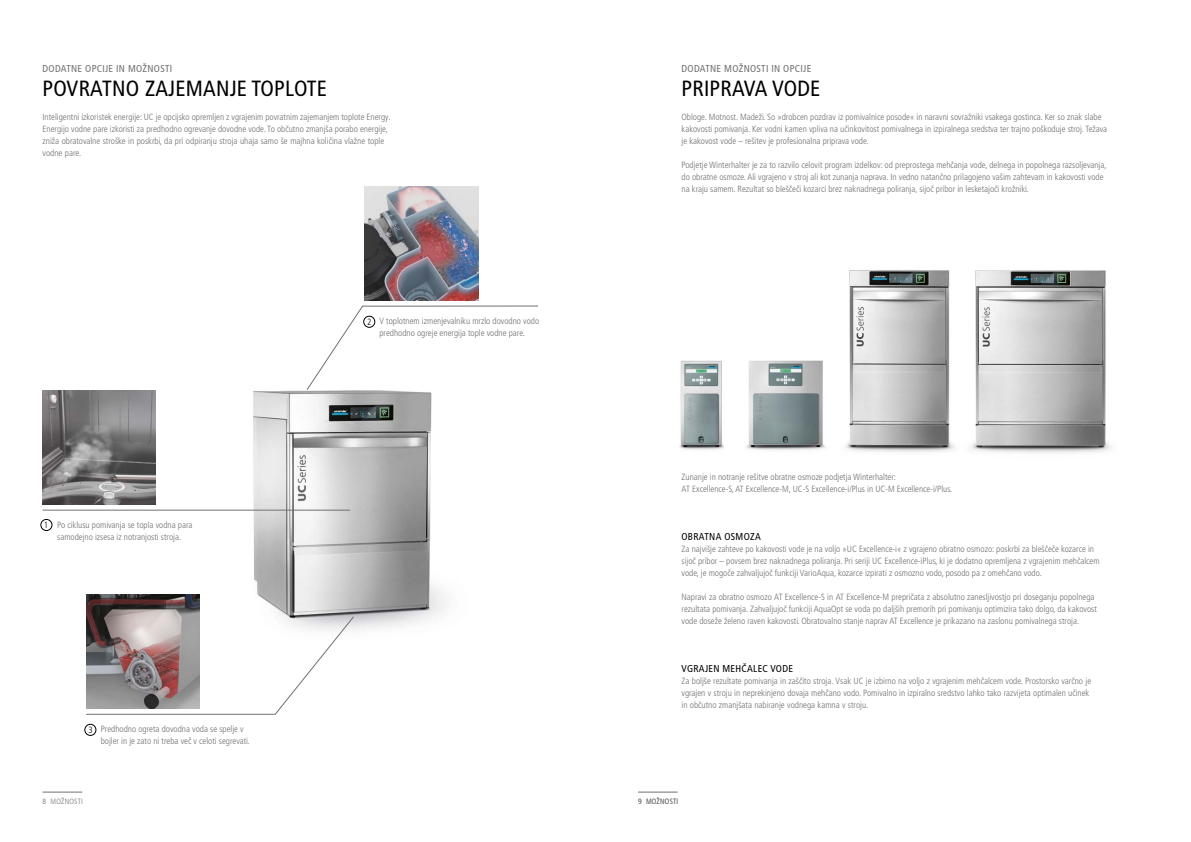
<style>
.page{position:relative;width:1191px;height:842px;background:#fff}
.page>*{position:absolute;margin:0;border:0;box-sizing:border-box;transform-origin:0 0}
.headline_2{font:condensed 22px "Frutiger LT Pro";letter-spacing:.01em;color:#000}
.subhead_2{font:condensed 10px "Frutiger LT Pro";letter-spacing:.03em;color:#6f7070}
.t1{font:condensed 10px "Frutiger LT Pro";letter-spacing:.03em;color:#000}
.t2{font:300 condensed 9px/12px "Frutiger LT Pro";color:#6f7070}
.t3{font:300 condensed 9px "Frutiger LT Pro";color:#000}
.footer_1{font:300 condensed 7.6px "Frutiger LT Pro";letter-spacing:.03em;color:#6f7070}
</style>
<div class="page">
<img style="left:202px;top:389px;width:244px;height:241px">
<img style="left:365px;top:187px;width:113px;height:113px">
<img style="left:43px;top:391px;width:113px;height:113px">
<img style="left:86px;top:595px;width:113px;height:21px">
<img style="left:679px;top:270px;width:433px;height:183px">
<hr style="left:43px;top:510px;width:307px;height:1px;background:#6f7070">
<svg style="left:307px;top:306px;width:231px;height:84px"></svg>
<svg style="left:86px;top:616px;width:268px;height:98px"></svg>
<div style="left:41px;top:519px;width:11px;height:12px;border:1px solid #000;border-radius:50%"></div>
<div style="left:363px;top:316px;width:12px;height:12px;border:1px solid #000;border-radius:50%"></div>
<div style="left:85px;top:724px;width:11px;height:12px;border:1px solid #000;border-radius:50%"></div>
<hr style="left:43px;top:792px;width:39px;height:1px;background:#6f7070">
<hr style="left:638px;top:792px;width:39px;height:1px;background:#6f7070">
<p class="subhead_2" style="left:43px;top:63px;width:131px">DODATNE OPCIJE IN MOŽNOSTI</p>
<p class="subhead_2" style="left:681px;top:63px;width:131px">DODATNE MOŽNOSTI IN OPCIJE</p>
<p class="headline_2" style="left:43px;top:76px;width:286px">POVRATNO ZAJEMANJE TOPLOTE</p>
<p class="headline_2" style="left:681px;top:76px;width:140px">PRIPRAVA VODE</p>
<p class="t2" style="left:681px;top:111px;width:427px">Obloge. Motnost. Madeži. So »drobcen pozdrav iz pomivalnice posode« in naravni sovražniki vsakega gostinca. Ker so znak slabe kakovosti pomivanja. Ker vodni kamen vpliva na učinkovitost pomivalnega in izpiralnega sredstva ter trajno poškoduje stroj. Težava je kakovost vode – rešitev je profesionalna priprava vode.</p>
<p class="t2" style="left:681px;top:159px;width:426px">Podjetje Winterhalter je za to razvilo celovit program izdelkov: od preprostega mehčanja vode, delnega in popolnega razsoljevanja, do obratne osmoze. Ali vgrajeno v stroj ali kot zunanja naprava. In vedno natančno prilagojeno vašim zahtevam in kakovosti vode na kraju samem. Rezultat so bleščeči kozarci brez naknadnega poliranja, sijoč pribor in lesketajoči krožniki.</p>
<p class="t2" style="left:43px;top:111px;width:350px">Inteligentni izkoristek energije: UC je opcijsko opremljen z vgrajenim povratnim zajemanjem toplote Energy.<br>Energijo vodne pare izkoristi za predhodno ogrevanje dovodne vode. To občutno zmanjša porabo energije, zniža obratovalne stroške in poskrbi, da pri odpiranju stroja uhaja samo še majhna količina vlažne tople vodne pare.</p>
<p class="t3" style="left:44px;top:520px;width:6px">1</p>
<p class="t2" style="left:57px;top:519px;width:137px">Po ciklusu pomivanja se topla vodna para samodejno izsesa iz notranjosti stroja.</p>
<p class="t3" style="left:88px;top:725px;width:6px">3</p>
<p class="t2" style="left:101px;top:723px;width:150px">Predhodno ogreta dovodna voda se spelje v bojler in je zato ni treba več v celoti segrevati.</p>
<p class="t3" style="left:367px;top:317px;width:6px">2</p>
<p class="t2" style="left:379px;top:315px;width:161px">V toplotnem izmenjevalniku mrzlo dovodno vodo predhodno ogreje energija tople vodne pare.</p>
<p class="t2" style="left:681px;top:471px;width:272px">Zunanje in notranje rešitve obratne osmoze podjetja Winterhalter:<br>AT Excellence-S, AT Excellence-M, UC-S Excellence-i/Plus in UC-M Excellence-i/Plus.</p>
<p class="t1" style="left:681px;top:531px;width:81px">OBRATNA OSMOZA</p>
<p class="t2" style="left:681px;top:543px;width:419px">Za najvišje zahteve po kakovosti vode je na voljo »UC Excellence-i« z vgrajeno obratno osmozo: poskrbi za bleščeče kozarce in sijoč pribor – povsem brez naknadnega poliranja. Pri seriji UC Excellence-iPlus, ki je dodatno opremljena z vgrajenim mehčalcem vode, je mogoče zahvaljujoč funkciji VarioAqua, kozarce izpirati z osmozno vodo, posodo pa z omehčano vodo.</p>
<p class="t2" style="left:681px;top:591px;width:417px">Napravi za obratno osmozo AT Excellence-S in AT Excellence-M prepričata z absolutno zanesljivostjo pri doseganju popolnega rezultata pomivanja. Zahvaljujoč funkciji AquaOpt se voda po daljših premorih pri pomivanju optimizira tako dolgo, da kakovost vode doseže želeno raven kakovosti. Obratovalno stanje naprav AT Excellence je prikazano na zaslonu pomivalnega stroja.</p>
<p class="t1" style="left:681px;top:663px;width:113px">VGRAJEN MEHČALEC VODE</p>
<p class="t2" style="left:681px;top:675px;width:411px">Za boljše rezultate pomivanja in zaščito stroja. Vsak UC je izbirno na voljo z vgrajenim mehčalcem vode. Prostorsko varčno je vgrajen v stroju in neprekinjeno dovaja mehčano vodo. Pomivalno in izpiralno sredstvo lahko tako razvijeta optimalen učinek in občutno zmanjšata nabiranje vodnega kamna v stroju.</p>
<p class="footer_1" style="left:43px;top:797px;width:42px">8 MOŽNOSTI</p>
<p class="footer_1" style="left:638px;top:797px;width:42px">9 MOŽNOSTI</p>
</div>
